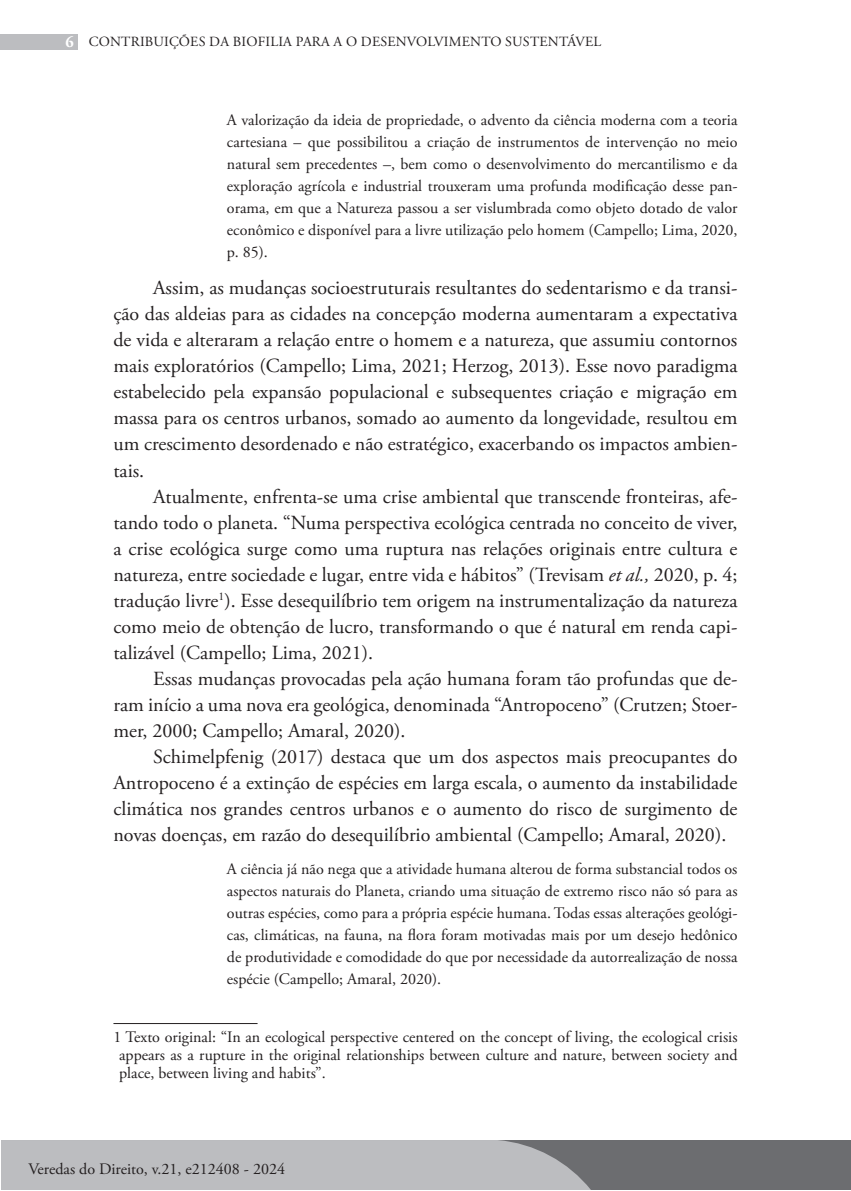
<style>
.page{position:relative;width:851px;height:1191px;background:#fff}
.page>*{position:absolute;margin:0;border:0;box-sizing:border-box;transform-origin:0 0}
.t1{font:20px/26px "Adobe Garamond Pro";color:#231f20;text-align:justify}
.t2{font:16px/22px "Adobe Garamond Pro";color:#231f20;text-align:justify}
.t3{font:14px "Adobe Garamond Pro";letter-spacing:.015em;color:#231f20}
.s1{font-weight:700;font-size:16px;color:#fff}
.s2{font-style:italic}
</style>
<div class="page">
<div style="left:1px;top:1140px;width:849px;height:50px;background:#6c6d70"></div>
<div style="left:0;top:34px;width:77px;height:16px;background:#bcbdc0"></div>
<div style="left:1px;top:1140px;width:590px;height:50px;background:#bcbdc0"></div>
<hr style="left:113px;top:1023px;width:144px;height:1px;background:#231f20">
<p class="t3" style="left:65px;top:34px;width:537px"><span class="s1">6</span> CONTRIBUIÇÕES DA BIOFILIA PARA A O DESENVOLVIMENTO SUSTENTÁVEL</p>
<p class="t2" style="left:227px;top:109px;width:512px">A valorização da ideia de propriedade, o advento da ciência moderna com a teoria cartesiana – que possibilitou a criação de instrumentos de intervenção no meio natural sem precedentes –, bem como o desenvolvimento do mercantilismo e da exploração agrícola e industrial trouxeram uma profunda modificação desse pan&shy;orama, em que a Natureza passou a ser vislumbrada como objeto dotado de valor econômico e disponível para a livre utilização pelo homem (Campello; Lima, 2020, p. 85).</p>
<p class="t1" style="left:113px;top:276px;width:625px;text-indent:40px">Assim, as mudanças socioestruturais resultantes do sedentarismo e da transi&shy;ção das aldeias para as cidades na concepção moderna aumentaram a expectativa de vida e alteraram a relação entre o homem e a natureza, que assumiu contornos mais exploratórios (Campello; Lima, 2021; Herzog, 2013). Esse novo paradigma estabelecido pela expansão populacional e subsequentes criação e migração em massa para os centros urbanos, somado ao aumento da longevidade, resultou em um crescimento desordenado e não estratégico, exacerbando os impactos ambien&shy;tais.</p>
<p class="t1" style="left:113px;top:484px;width:625px;text-indent:40px">Atualmente, enfrenta-se uma crise ambiental que transcende fronteiras, afe&shy;tando todo o planeta. “Numa perspectiva ecológica centrada no conceito de viver, a crise ecológica surge como uma ruptura nas relações originais entre cultura e natureza, entre sociedade e lugar, entre vida e hábitos” (Trevisam <span class="s2">et al.,</span> 2020, p. 4; tradução livre<sup>1</sup>). Esse desequilíbrio tem origem na instrumentalização da natureza como meio de obtenção de lucro, transformando o que é natural em renda capi&shy;talizável (Campello; Lima, 2021).</p>
<p class="t1" style="left:113px;top:666px;width:625px;text-indent:40px">Essas mudanças provocadas pela ação humana foram tão profundas que de&shy;ram início a uma nova era geológica, denominada “Antropoceno” (Crutzen; Stoer&shy;mer, 2000; Campello; Amaral, 2020).</p>
<p class="t1" style="left:113px;top:744px;width:625px;text-indent:40px">Schimelpfenig (2017) destaca que um dos aspectos mais preocupantes do Antropoceno é a extinção de espécies em larga escala, o aumento da instabilidade climática nos grandes centros urbanos e o aumento do risco de surgimento de novas doenças, em razão do desequilíbrio ambiental (Campello; Amaral, 2020).</p>
<p class="t2" style="left:227px;top:858px;width:512px">A ciência já não nega que a atividade humana alterou de forma substancial todos os aspectos naturais do Planeta, criando uma situação de extremo risco não só para as outras espécies, como para a própria espécie humana. Todas essas alterações geológi&shy;cas, climáticas, na fauna, na flora foram motivadas mais por um desejo hedônico de produtividade e comodidade do que por necessidade da autorrealização de nossa espécie (Campello; Amaral, 2020).</p>
<p class="t2" style="left:119px;top:1028px;width:620px;line-height:18px;text-indent:-6px">1 Texto original: “In an ecological perspective centered on the concept of living, the ecological crisis appears as a rupture in the original relationships between culture and nature, between society and place, between living and habits”.</p>
<p class="t2" style="left:28px;top:1158px;width:258px">Veredas do Direito, v.21, e212408 - 2024</p>
</div>
